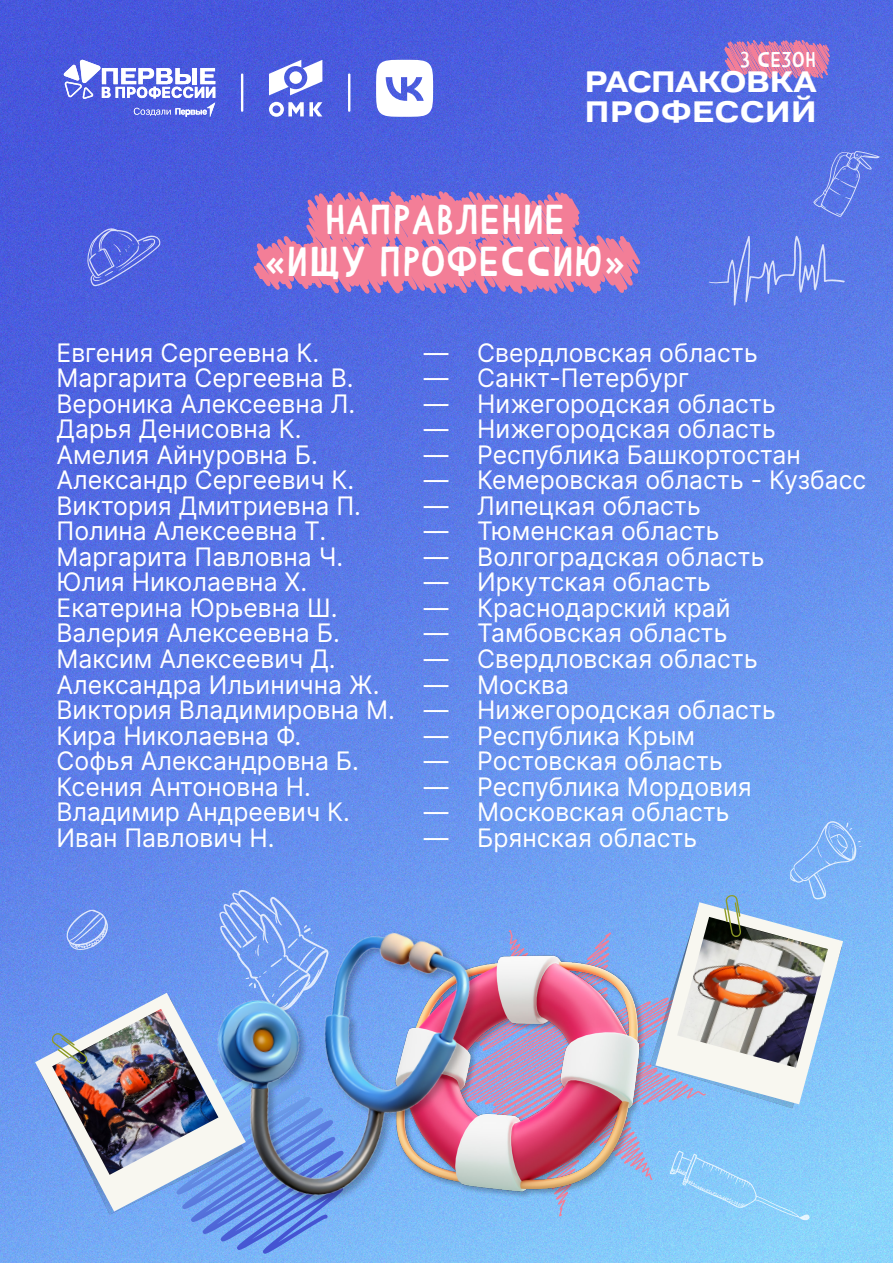
<style>
.page{position:relative;width:893px;height:1263px;background:#fff}
.page>*{position:absolute;margin:0;border:0;box-sizing:border-box;transform-origin:0 0}
.t1{font:41.7px/42.6px "Comic CAT";letter-spacing:.04em;color:#fff;text-align:center}
.t2{font:700 29.55px/30.2px "Pervye Extended";letter-spacing:.025em;color:#fff}
.t3{font:25.5px/25.5px "Inter";color:#fff}
.t4{font:21.3px "Comic CAT";letter-spacing:.04em;color:#fff}
</style>
<div class="page">
<img style="left:0;top:0;width:893px;height:1263px">
<svg style="left:255px;top:187px;width:389px;height:107px;background:#be76ae"></svg>
<svg style="left:269px;top:60px;width:53px;height:35px"></svg>
<div style="left:289px;top:71px;width:13px;height:13px;background:#fff;border-radius:50%"></div>
<svg style="left:269px;top:102px;width:53px;height:15px"></svg>
<svg style="left:376px;top:60px;width:57px;height:57px"></svg>
<svg style="left:241px;top:73px;width:2px;height:39px"></svg>
<svg style="left:348px;top:73px;width:2px;height:39px"></svg>
<svg style="left:64px;top:60px;width:151px;height:57px"></svg>
<svg style="left:724px;top:38px;width:108px;height:41px;background:#ba75b0"></svg>
<svg style="left:813px;top:151px;width:67px;height:66px;background:#627ce6"></svg>
<svg style="left:87px;top:228px;width:73px;height:58px;background:#5d6ee1"></svg>
<img style="left:174px;top:887px;width:357px;height:356px">
<img style="left:431px;top:821px;width:431px;height:400px">
<img style="left:36px;top:890px;width:309px;height:364px">
<svg style="left:709px;top:236px;width:136px;height:69px;background:#6681e8"></svg>
<p class="t4" style="left:740px;top:49px;width:78px">3 СЕЗОН</p>
<p class="t2" style="left:585px;top:66px;width:233px">РАСПАКОВКА<br>ПРОФЕССИЙ</p>
<h1 class="t1" style="left:269px;top:198px;width:358px">НАПРАВЛЕНИЕ<br>«ИЩУ ПРОФЕССИЮ»</h1>
<p class="t3" style="left:57px;top:339px;width:340px">Евгения Сергеевна К.<br>Маргарита Сергеевна В.<br>Вероника Алексеевна Л.<br>Дарья Денисовна К.<br>Амелия Айнуровна Б.<br>Александр Сергеевич К.<br>Виктория Дмитриевна П.<br>Полина Алексеевна Т.<br>Маргарита Павловна Ч.<br>Юлия Николаевна Х.<br>Екатерина Юрьевна Ш.<br>Валерия Алексеевна Б.<br>Максим Алексеевич Д.<br>Александра Ильинична Ж.<br>Виктория Владимировна М.<br>Кира Николаевна Ф.<br>Софья Александровна Б.<br>Ксения Антоновна Н.<br>Владимир Андреевич К.<br>Иван Павлович Н.</p>
<p class="t3" style="left:477px;top:339px;width:391px">Свердловская область<br>Санкт-Петербург<br>Нижегородская область<br>Нижегородская область<br>Республика Башкортостан<br>Кемеровская область - Кузбасс<br>Липецкая область<br>Тюменская область<br>Волгоградская область<br>Иркутская область<br>Краснодарский край<br>Тамбовская область<br>Свердловская область<br>Москва<br>Нижегородская область<br>Республика Крым<br>Ростовская область<br>Республика Мордовия<br>Московская область<br>Брянская область</p>
<p class="t3" style="left:424px;top:339px;width:26px;text-align:justify">— — — — — — — — — — — — — — — — — — — —</p>
</div>
